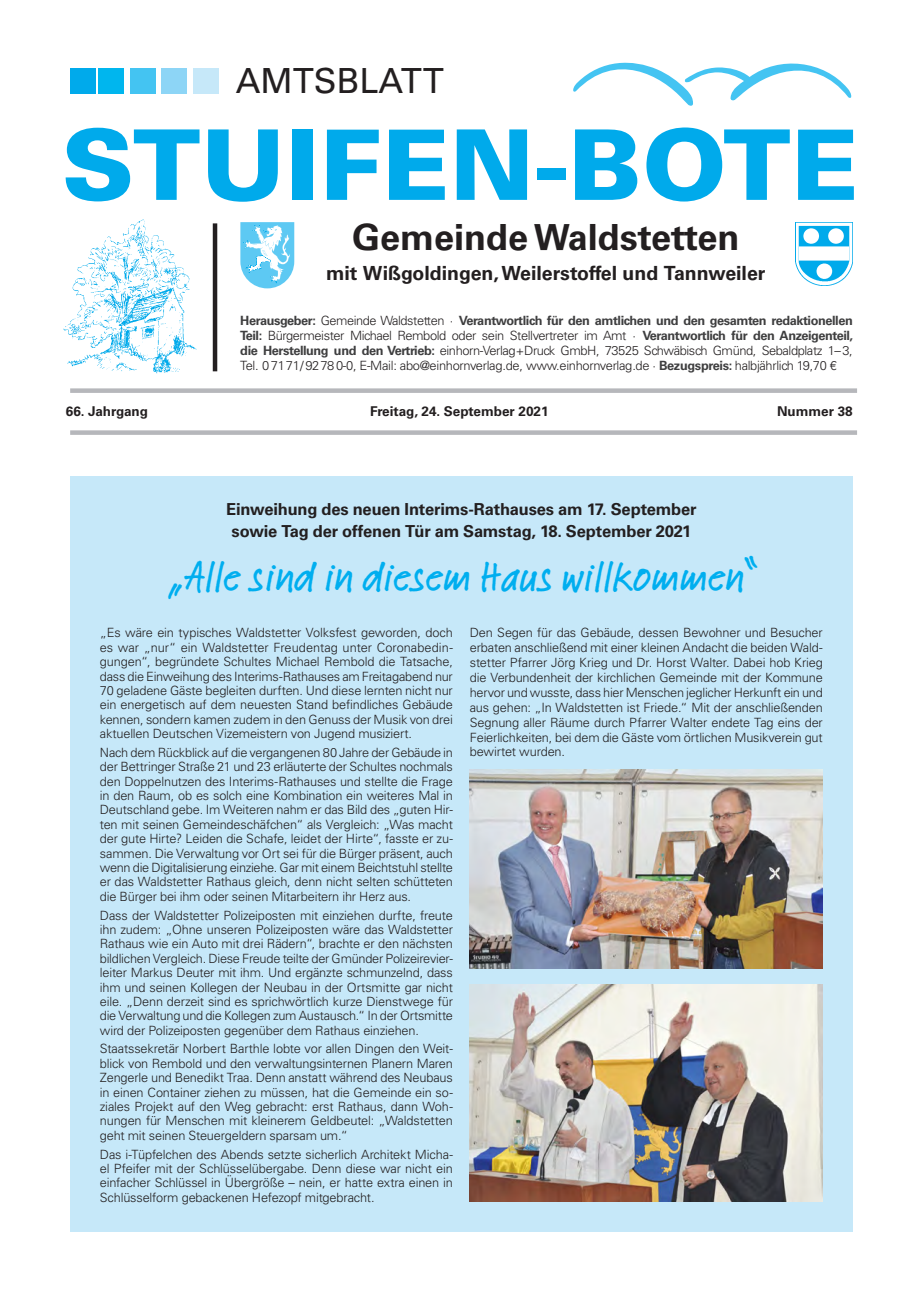
<style>
.page{position:relative;width:906px;height:1289px;background:#fff}
.page>*{position:absolute;margin:0;border:0;box-sizing:border-box;transform-origin:0 0}
.t1{font:900 97.5px "Univers LT";letter-spacing:.005em;color:#00aaeb;scale:1.04 1}
.t2{font:500 42.3px "Linotype Feltpen";letter-spacing:-.015em;color:#00aeef}
.t3{font:700 36px "Univers LT";color:#231f20}
.t4{font:34.65px "Univers LT";color:#231f20}
.t5{font:700 19.5px "Univers LT";color:#231f20}
.t6{font:700 16.5px/22.5px "Univers LT";letter-spacing:-.01em;color:#231f20;text-align:center}
.t7{font:700 13.5px "Univers LT";color:#231f20}
.t8{font:300 12.75px/14.4px "Univers LT";letter-spacing:-.015em;color:#231f20;text-align:justify}
.s1{font-weight:700;color:#3e3e3f}
</style>
<div class="page">
<div style="left:70px;top:430px;width:787px;height:5px;background:#b6b7bb"></div>
<div style="left:70px;top:388px;width:787px;height:5px;background:#b6b7bb"></div>
<img style="left:63px;top:219px;width:134px;height:155px">
<hr style="left:213px;top:223px;width:4px;height:148px;background:#231f20">
<svg style="left:573px;top:62px;width:278px;height:44px"></svg>
<svg style="left:240px;top:222px;width:54px;height:66px"></svg>
<img style="left:796px;top:222px;width:57px;height:64px">
<div style="left:70px;top:68px;width:26px;height:26px;background:#00aaeb"></div>
<div style="left:98px;top:68px;width:25px;height:26px;background:#00b6ee"></div>
<div style="left:130px;top:68px;width:25px;height:26px;background:#44c4f2"></div>
<div style="left:162px;top:68px;width:25px;height:26px;background:#8dd5f6"></div>
<div style="left:193px;top:68px;width:26px;height:26px;background:#c6e8f9"></div>
<div style="left:70px;top:476px;width:782px;height:755px;background:#c6e8f9"></div>
<img style="left:470px;top:769px;width:353px;height:199px">
<img style="left:470px;top:984px;width:353px;height:217px">
<h3 class="t4" style="left:236px;top:60px;width:210px">AMTSBLATT</h3>
<h1 class="t1" style="left:61px;top:104px;width:768px">STUIFEN-BOTE</h1>
<h3 class="t3" style="left:352px;top:217px;width:389px">Gemeinde Waldstetten</h3>
<h3 class="t5" style="left:326px;top:262px;width:441px">mit Wißgoldingen, Weilerstoffel und Tannweiler</h3>
<p class="t8" style="left:240px;top:313px;width:614px;line-height:15px"><span class="s1">Herausgeber:</span> Gemeinde Waldstetten · <span class="s1">Verantwortlich für den amtlichen und den gesamten redaktionellen Teil:</span> Bürgermeister Michael Rembold oder sein Stellvertreter im Amt · <span class="s1">Verantwortlich für den Anzeigenteil, die Herstellung und den Vertrieb:</span> einhorn-Verlag+Druck GmbH, 73525 Schwäbisch Gmünd, Sebaldplatz 1–3, Tel. 07171/92780-0, E-Mail: abo@einhornverlag.de, www.einhornverlag.de · <span class="s1">Bezugspreis:</span> halbjährlich 19,70 €</p>
<p class="t7" style="left:66px;top:403px;width:84px">66. Jahrgang</p>
<p class="t7" style="left:370px;top:403px;width:180px">Freitag, 24. September 2021</p>
<p class="t7" style="left:777px;top:403px;width:77px">Nummer 38</p>
<p class="t6" style="left:226px;top:497px;width:472px">Einweihung des neuen Interims-Rathauses am 17. September sowie Tag der offenen Tür am Samstag, 18. September 2021</p>
<h2 class="t2" style="left:166px;top:547px;width:591px">„Alle sind in diesem Haus willkommen“</h2>
<p class="t8" style="left:100px;top:625px;width:354px">„Es wäre ein typisches Waldstetter Volksfest geworden, doch es war „nur“ ein Waldstetter Freudentag unter Coronabedin&shy;gungen“, begründete Schultes Michael Rembold die Tatsache, dass die Einweihung des Interims-Rathauses am Freitagabend nur 70 geladene Gäste begleiten durften. Und diese lernten nicht nur ein energetisch auf dem neuesten Stand befindliches Gebäude kennen, sondern kamen zudem in den Genuss der Musik von drei aktuellen Deutschen Vizemeistern von Jugend musiziert.</p>
<p class="t8" style="left:100px;top:745px;width:354px">Nach dem Rückblick auf die vergangenen 80 Jahre der Gebäude in der Bettringer Straße 21 und 23 erläuterte der Schultes nochmals den Doppelnutzen des Interims-Rathauses und stellte die Frage in den Raum, ob es solch eine Kombination ein weiteres Mal in Deutschland gebe. Im Weiteren nahm er das Bild des „guten Hir&shy;ten mit seinen Gemeindeschäfchen“ als Vergleich: „Was macht der gute Hirte? Leiden die Schafe, leidet der Hirte“, fasste er zu&shy;sammen. Die Verwaltung vor Ort sei für die Bürger präsent, auch wenn die Digitalisierung einziehe. Gar mit einem Beichtstuhl stellte er das Waldstetter Rathaus gleich, denn nicht selten schütteten die Bürger bei ihm oder seinen Mitarbeitern ihr Herz aus.</p>
<p class="t8" style="left:100px;top:907px;width:354px">Dass der Waldstetter Polizeiposten mit einziehen durfte, freute ihn zudem: „Ohne unseren Polizeiposten wäre das Waldstetter Rathaus wie ein Auto mit drei Rädern“, brachte er den nächsten bildlichen Vergleich. Diese Freude teilte der Gmünder Polizeirevier&shy;leiter Markus Deuter mit ihm. Und ergänzte schmunzelnd, dass ihm und seinen Kollegen der Neubau in der Ortsmitte gar nicht eile. „Denn derzeit sind es sprichwörtlich kurze Dienstwege für die Verwaltung und die Kollegen zum Austausch.“ In der Ortsmitte wird der Polizeiposten gegenüber dem Rathaus einziehen.</p>
<p class="t8" style="left:100px;top:1041px;width:354px">Staatssekretär Norbert Barthle lobte vor allen Dingen den Weit&shy;blick von Rembold und den verwaltungsinternen Planern Maren Zengerle und Benedikt Traa. Denn anstatt während des Neubaus in einen Container ziehen zu müssen, hat die Gemeinde ein so&shy;ziales Projekt auf den Weg gebracht: erst Rathaus, dann Woh&shy;nungen für Menschen mit kleinerem Geldbeutel: „Waldstetten geht mit seinen Steuergeldern sparsam um.“</p>
<p class="t8" style="left:100px;top:1146px;width:354px">Das i-Tüpfelchen des Abends setzte sicherlich Architekt Micha&shy;el Pfeifer mit der Schlüsselübergabe. Denn diese war nicht ein einfacher Schlüssel in Übergröße – nein, er hatte extra einen in Schlüsselform gebackenen Hefezopf mitgebracht.</p>
<p class="t8" style="left:470px;top:625px;width:354px;line-height:14.9px">Den Segen für das Gebäude, dessen Bewohner und Besucher erbaten anschließend mit einer kleinen Andacht die beiden Wald&shy;stetter Pfarrer Jörg Krieg und Dr. Horst Walter. Dabei hob Krieg die Verbundenheit der kirchlichen Gemeinde mit der Kommune hervor und wusste, dass hier Menschen jeglicher Herkunft ein und aus gehen: „In Waldstetten ist Friede.“ Mit der anschließenden Segnung aller Räume durch Pfarrer Walter endete Tag eins der Feierlichkeiten, bei dem die Gäste vom örtlichen Musikverein gut bewirtet wurden.</p>
</div>
